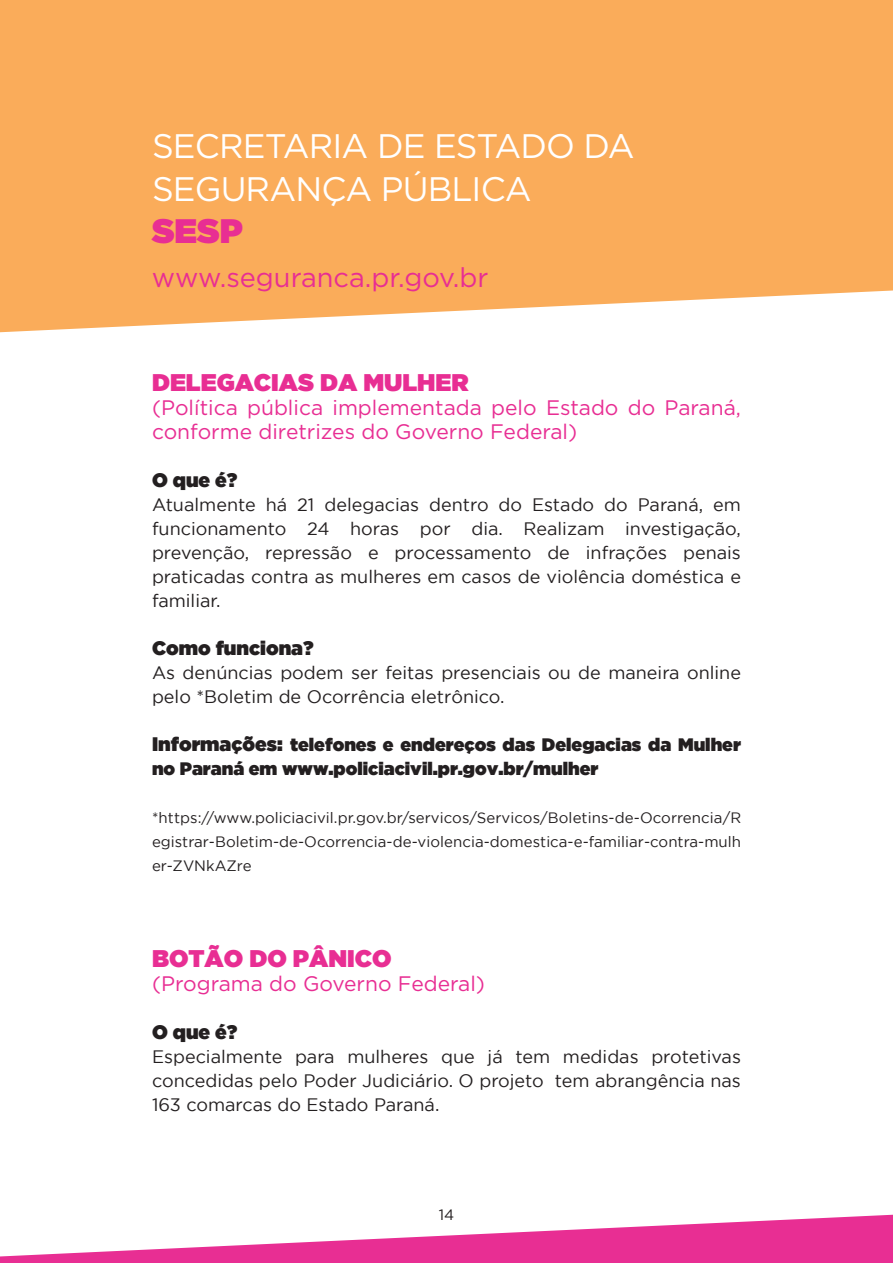
<style>
.page{position:relative;width:893px;height:1263px;background:#fff}
.page>*{position:absolute;margin:0;border:0;box-sizing:border-box;transform-origin:0 0}
.t1{font:34.05px/42.5px "Gotham";letter-spacing:-.025em;color:#fff}
.t2{font:900 34.05px "Gotham";color:#e82e93}
.t3{font:27.15px "Gotham";color:#e82e93}
.t4{font:24px "Gotham Ultra";color:#e82e93}
.t5{font:21px/24px "Gotham";color:#e82e93}
.t6{font:19.5px "Gotham Ultra";color:#231f20}
.t7{font:18px/24px "Gotham";color:#231f20;text-align:justify}
.t8{font:18px/24px "Gotham Ultra";color:#231f20}
.t9{font:15px/24px "Gotham";color:#231f20;text-align:justify}
.s1{font-size:19.5px}
</style>
<div class="page">
<div style="left:0;top:0;width:893px;height:332px;background:#faac5a"></div>
<svg style="left:0;top:1215px;width:893px;height:48px"></svg>
<h1 class="t1" style="left:152px;top:124px;width:484px">SECRETARIA DE ESTADO DA<br>SEGURANÇA PÚBLICA</h1>
<h1 class="t2" style="left:152px;top:207px;width:92px">SESP</h1>
<h2 class="t3" style="left:152px;top:260px;width:338px">www.seguranca.pr.gov.br</h2>
<h3 class="t4" style="left:152px;top:368px;width:318px">DELEGACIAS DA MULHER</h3>
<p class="t5" style="left:152px;top:395px;width:590px">(Política pública implementada pelo Estado do Paraná, conforme diretrizes do Governo Federal)</p>
<p class="t6" style="left:152px;top:468px;width:87px">O que é?</p>
<p class="t7" style="left:152px;top:492px;width:590px">Atualmente há 21 delegacias dentro do Estado do Paraná, em funcionamento 24 horas por dia. Realizam investigação, prevenção, repressão e processamento de infrações penais praticadas contra as mulheres em casos de violência doméstica e familiar.</p>
<p class="t6" style="left:152px;top:636px;width:163px">Como funciona?</p>
<p class="t7" style="left:152px;top:660px;width:590px">As denúncias podem ser feitas presenciais ou de maneira online pelo *Boletim de Ocorrência eletrônico.</p>
<p class="t8" style="left:152px;top:732px;width:590px"><span class="s1">Informações:</span> telefones e endereços das Delegacias da Mulher no Paraná em www.policiacivil.pr.gov.br/mulher</p>
<p class="t9" style="left:152px;top:805px;width:591px">*https://www.policiacivil.pr.gov.br/servicos/Servicos/Boletins-de-Ocorrencia/R egistrar-Boletim-de-Ocorrencia-de-violencia-domestica-e-familiar-contra-mulh er-ZVNkAZre</p>
<h3 class="t4" style="left:152px;top:944px;width:241px">BOTÃO DO PÂNICO</h3>
<p class="t5" style="left:152px;top:971px;width:334px">(Programa do Governo Federal)</p>
<p class="t6" style="left:152px;top:1020px;width:87px">O que é?</p>
<p class="t7" style="left:152px;top:1044px;width:590px">Especialmente para mulheres que já tem medidas protetivas concedidas pelo Poder Judiciário. O projeto tem abrangência nas 163 comarcas do Estado Paraná.</p>
<p class="t9" style="left:439px;top:1202px;width:17px">14</p>
</div>
